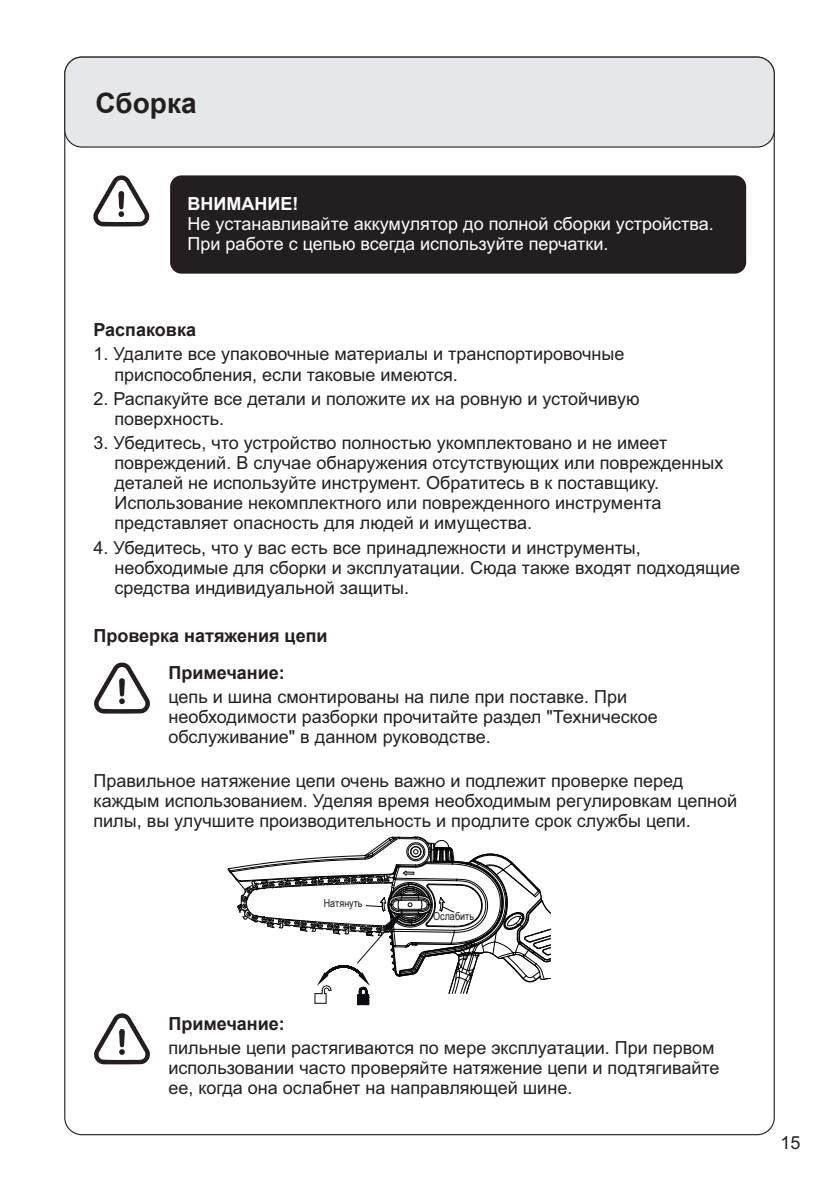
<style>
.page{position:relative;width:840px;height:1191px;background:#fff}
.page>*{position:absolute;margin:0;border:0;box-sizing:border-box;transform-origin:0 0}
.t1{font:700 28px "Arial";color:#231f20}
.t2{font:18px/20.2px "Arial";color:#231f20}
.t3{font:18px/20.2px "Arial";color:#fff}
.t4{font:700 18px "Arial";color:#231f20}
.t5{font:700 18px "Arial";color:#fff}
.t6{font:11px "Arial Narrow";color:#221e1f}
</style>
<div class="page">
<div style="left:64px;top:57px;width:710px;height:91px;background:#e6e7e9;border:1px solid #231f20;border-radius:17px"></div>
<div style="left:170px;top:175px;width:575px;height:99px;background:#231f20;border-radius:11px"></div>
<svg style="left:93px;top:175px;width:56px;height:52px"></svg>
<svg style="left:94px;top:662px;width:56px;height:51px"></svg>
<svg style="left:94px;top:1013px;width:56px;height:51px"></svg>
<svg style="left:227px;top:836px;width:324px;height:169px"></svg>
<h1 class="t1" style="left:96px;top:85px;width:102px">Сборка</h1>
<p class="t5" style="left:187px;top:191px;width:112px">ВНИМАНИЕ!</p>
<p class="t3" style="left:187px;top:215px;width:527px">Не устанавливайте аккумулятор до полной сборки устройства.<br>При работе с цепью всегда используйте перчатки.</p>
<p class="t4" style="left:93px;top:318px;width:104px">Распаковка</p>
<p class="t2" style="left:114px;top:346px;width:511px;text-indent:-21px">1. Удалите все упаковочные материалы и транспортировочные приспособления, если таковые имеются.</p>
<p class="t2" style="left:114px;top:390px;width:526px;text-indent:-21px">2. Распакуйте все детали и положите их на ровную и устойчивую поверхность.</p>
<p class="t2" style="left:114px;top:434px;width:610px;text-indent:-21px">3. Убедитесь, что устройство полностью укомплектовано и не имеет повреждений. В случае обнаружения отсутствующих или поврежденных деталей не используйте инструмент. Обратитесь в к поставщику.<br>Использование некомплектного или поврежденного инструмента представляет опасность для людей и имущества.</p>
<p class="t2" style="left:114px;top:539px;width:626px;text-indent:-21px">4. Убедитесь, что у вас есть все принадлежности и инструменты, необходимые для сборки и эксплуатации. Сюда также входят подходящие средства индивидуальной защиты.</p>
<p class="t4" style="left:93px;top:624px;width:235px">Проверка натяжения цепи</p>
<p class="t4" style="left:168px;top:660px;width:118px">Примечание:</p>
<p class="t2" style="left:168px;top:688px;width:491px">цепь и шина смонтированы на пиле при поставке. При необходимости разборки прочитайте раздел "Техническое обслуживание" в данном руководстве.</p>
<p class="t2" style="left:93px;top:772px;width:645px">Правильное натяжение цепи очень важно и подлежит проверке перед каждым использованием. Уделяя время необходимым регулировкам цепной пилы, вы улучшите производительность и продлите срок службы цепи.</p>
<p class="t6" style="left:323px;top:895px;width:40px">Натянуть</p>
<p class="t6" style="left:433px;top:907px;width:42px">Ослабить</p>
<p class="t4" style="left:168px;top:1011px;width:118px">Примечание:</p>
<p class="t2" style="left:168px;top:1039px;width:552px">пильные цепи растягиваются по мере эксплуатации. При первом использовании часто проверяйте натяжение цепи и подтягивайте ее, когда она ослабнет на направляющей шине.</p>
<p class="t2" style="left:780px;top:1134px;width:22px">15</p>
</div>
